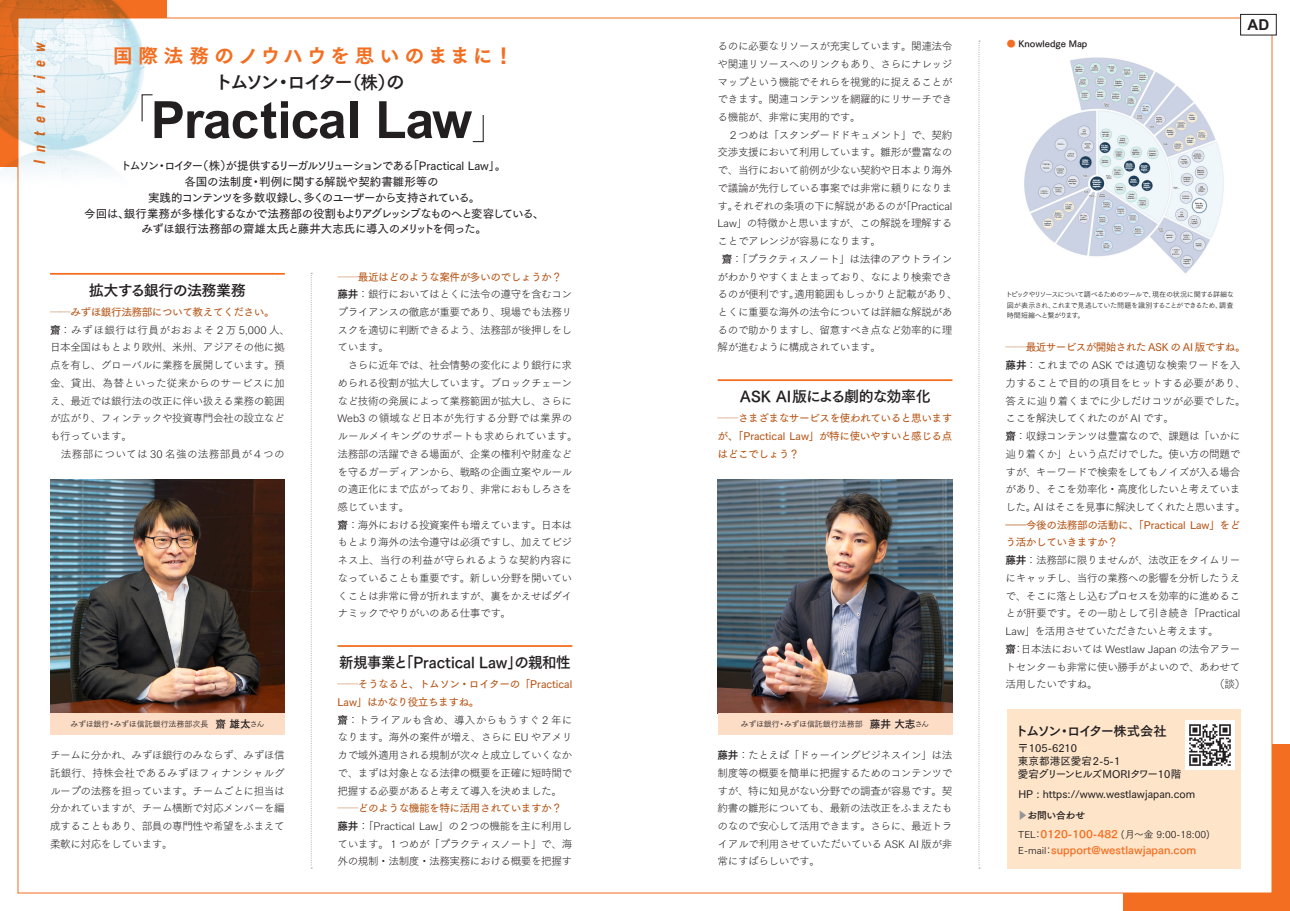
<style>
.page{position:relative;width:1290px;height:911px;background:#fff}
.page>*{position:absolute;margin:0;border:0;box-sizing:border-box;transform-origin:0 0}
.t1{font:700 51.38px "Arial MT Pro";letter-spacing:-.02em;color:#231f20}
.t2{font:19.5px "Tsuku Go Pro E";letter-spacing:.27em;color:#f36e21}
.t3{font:18.62px "Tsuku Go Pro B";letter-spacing:-.16em;color:#231f20}
.t4{font:italic 700 16px "URWDIN Cond";color:#f36e21}
.t5{font:15px "Tsuku Go Pro B";letter-spacing:-.03em;color:#231f20}
.t6{font:15px "Tsuku Go Pro B";color:#231f20;scale:.96 1}
.t7{font:700 15px "Arial MT Pro";color:#231f20}
.t8{font:13.25px "Tsuku Go Pro B";letter-spacing:-.12em;color:#231f20}
.t9{font:11.5px/16px "Tsuku Go Pro D";letter-spacing:-.06em;color:#231f20;text-align:center}
.t10{font:10.62px/17.8px "Tsuku Go Pro L";letter-spacing:-.04em;color:#231f20}
.t11{font:10.62px/17.8px "Tsuku Go Pro D";letter-spacing:-.04em;color:#b45212}
.t12{font:10.62px/13.2px "Tsuku Go Pro D";color:#231f20}
.t13{font:10.62px "Tsuku Go Pro B";color:#f36e21}
.t14{font:10.62px "Tsuku Go Pro D";letter-spacing:-.06em;color:#b45212}
.t15{font:9.75px "Tsuku Go Pro R";color:#231f20}
.t16{font:9.75px "Tsuku Go Pro B";letter-spacing:-.01em;color:#231f20}
.t17{font:8.88px "Tsuku Go Pro B";color:#231f20}
.t18{font:8px "Tsuku Go Pro R";color:#231f20}
.t19{font:7.12px/10.6px "Tsuku Go Pro R";letter-spacing:-.055em;color:#231f20;text-align:justify}
.s1{font-size:17.75px}
.s2{font-family:"Tsuku Go Pro B"}
.s3{font-family:"Tsuku Go Pro L"}
.s4{font-family:"Tsuku Go Pro B";font-size:10.62px}
.s5{color:#f36e21}
.s6{color:#939598}
.s7{font-family:"Tsuku Go Pro B";font-size:10.62px;color:#f36e21}
.s8{font-family:"Tsuku Go Pro R";font-size:9.75px;color:#231f20}
</style>
<div class="page">
<div style="left:1123px;top:744px;width:167px;height:167px;background:#f36e21"></div>
<div style="left:18px;top:18px;width:1254px;height:875px;background:#fff"></div>
<svg style="left:978px;top:41px;width:2px;height:827px"></svg>
<img style="left:0;top:0;width:156px;height:224px">
<hr style="left:50px;top:273px;width:235px;height:2px;background:#f36e21">
<hr style="left:338px;top:645px;width:234px;height:2px;background:#f36e21">
<svg style="left:311px;top:273px;width:1px;height:595px"></svg>
<hr style="left:718px;top:379px;width:234px;height:2px;background:#f36e21">
<svg style="left:141px;top:94px;width:13px;height:28px"></svg>
<svg style="left:472px;top:115px;width:12px;height:28px"></svg>
<div style="left:1240px;top:14px;width:36px;height:21px;border:1px solid #231f20"></div>
<div style="left:1007px;top:709px;width:233px;height:159px;background:#fee5ca"></div>
<img style="left:1185px;top:720px;width:49px;height:49px">
<img style="left:50px;top:479px;width:235px;height:234px">
<div style="left:50px;top:713px;width:235px;height:21px;background:#fdddc6"></div>
<img style="left:718px;top:479px;width:234px;height:234px">
<div style="left:718px;top:713px;width:234px;height:21px;background:#fdddc6"></div>
<img style="left:1024px;top:58px;width:200px;height:216px">
<h3 class="t4" style="left:29px;top:164px;width:124px;rotate:-90deg">Interview</h3>
<p class="t10" style="left:718px;top:36px;width:236px">るのに必要なリソースが充実しています。関連法令</p>
<h2 class="t2" style="left:113px;top:38px;width:402px">国際法務のノウハウを思いのままに！</h2>
<h3 class="t3" style="left:214px;top:66px;width:192px">トムソン・ロイター<span class="s1">（株）</span>の</h3>
<h1 class="t1" style="left:151px;top:90px;width:323px">Practical Law</h1>
<p class="t10" style="left:718px;top:54px;width:236px">や関連リソースへのリンクもあり、さらにナレッジ</p>
<p class="t10" style="left:718px;top:72px;width:236px">マップという機能でそれらを視覚的に捉えることが</p>
<p class="t10" style="left:718px;top:89px;width:236px">できます。関連コンテンツを網羅的にリサーチでき</p>
<p class="t10" style="left:718px;top:107px;width:145px">る機能が、非常に実用的です。</p>
<p class="t10" style="left:718px;top:125px;width:236px">　２つめは「スタンダードドキュメント」で、契約</p>
<p class="t10" style="left:718px;top:142px;width:236px">交渉支援において利用しています。雛形が豊富なの</p>
<p class="t10" style="left:718px;top:160px;width:236px">で、当行において前例が少ない契約や日本より海外</p>
<p class="t10" style="left:718px;top:178px;width:236px">で議論が先行している事案では非常に頼りになりま</p>
<p class="t10" style="left:718px;top:196px;width:236px">す。それぞれの条項の下に解説があるのが「Practical</p>
<p class="t10" style="left:718px;top:213px;width:236px">Law」の特徴かと思いますが、この解説を理解する</p>
<p class="t10" style="left:718px;top:231px;width:165px">ことでアレンジが容易になります。</p>
<p class="t10" style="left:722px;top:249px;width:232px"><span class="s2">齋</span>：「プラクティスノート」は法律のアウトライン</p>
<p class="t10" style="left:718px;top:266px;width:236px">がわかりやすくまとまっており、なにより検索でき</p>
<p class="t10" style="left:718px;top:284px;width:241px">るのが便利です。適用範囲もしっかりと記載があり、</p>
<p class="t10" style="left:718px;top:302px;width:236px">とくに重要な海外の法令については詳細な解説があ</p>
<p class="t10" style="left:718px;top:320px;width:236px">るので助かりますし、留意すべき点など効率的に理</p>
<p class="t10" style="left:718px;top:337px;width:165px">解が進むように構成されています。</p>
<h3 class="t5" style="left:740px;top:383px;width:192px">ASK AI版による劇的な効率化</h3>
<p class="t11" style="left:718px;top:408px;width:236px;text-align:justify"><span class="s3">──</span>さまざまなサービスを使われていると思いますが、「Practical Law」が特に使いやすいと感じる点はどこでしょう？</p>
<p class="t9" style="left:84px;top:156px;width:462px">トムソン・ロイター（株）が提供するリーガルソリューションである「Practical Law」。<br>各国の法制度・判例に関する解説や契約書雛形等の<br>実践的コンテンツを多数収録し、多くのユーザーから支持されている。<br>今回は、銀行業務が多様化するなかで法務部の役割もよりアグレッシブなものへと変容している、みずほ銀行法務部の齋雄太氏と藤井大志氏に導入のメリットを伺った。</p>
<p class="t11" style="left:338px;top:266px;width:226px"><span class="s3">──</span>最近はどのような案件が多いのでしょうか？</p>
<p class="t10" style="left:338px;top:284px;width:242px"><span class="s2">藤井</span>：銀行においてはとくに法令の遵守を含むコンプライアンスの徹底が重要であり、現場でも法務リスクを適切に判断できるよう、法務部が後押しをしています。<br>　さらに近年では、社会情勢の変化により銀行に求められる役割が拡大しています。ブロックチェーンなど技術の発展によって業務範囲が拡大し、さらに<br>Web3 の領域など日本が先行する分野では業界のルールメイキングのサポートも求められています。法務部の活躍できる場面が、企業の権利や財産などを守るガーディアンから、戦略の企画立案やルールの適正化にまで広がっており、非常におもしろさを感じています。<br><span class="s2">齋</span>：海外における投資案件も増えています。日本はもとより海外の法令遵守は必須ですし、加えてビジネス上、当行の利益が守られるような契約内容になっていることも重要です。新しい分野を開いていくことは非常に骨が折れますが、裏をかえせばダイナミックでやりがいのある仕事です。</p>
<h3 class="t6" style="left:339px;top:649px;width:243px">新規事業と「Practical Law」の親和性</h3>
<p class="t11" style="left:338px;top:674px;width:236px"><span class="s3">──</span>そうなると、トムソン・ロイターの「Practical<br>Law」はかなり役立ちますね。</p>
<p class="t10" style="left:338px;top:709px;width:236px;text-align:justify"><span class="s2">齋</span>：トライアルも含め、導入からもうすぐ 2 年になります。海外の案件が増え、さらに EU やアメリカで域外適用される規制が次々と成立していくなかで、まずは対象となる法律の概要を正確に短時間で把握する必要があると考えて導入を決めました。</p>
<p class="t11" style="left:338px;top:798px;width:226px"><span class="s3">──</span>どのような機能を特に活用されていますか？</p>
<p class="t10" style="left:338px;top:816px;width:236px;text-align:justify"><span class="s2">藤井</span>：「Practical Law」の２つの機能を主に利用しています。１つめが「プラクティスノート」で、海外の規制・法制度・法務実務における概要を把握す</p>
<h3 class="t5" style="left:89px;top:277px;width:159px">拡大する銀行の法務業務</h3>
<p class="t11" style="left:50px;top:302px;width:226px"><span class="s3">──</span>みずほ銀行法務部について教えてください。</p>
<p class="t10" style="left:50px;top:320px;width:242px"><span class="s2">齋</span>：みずほ銀行は行員がおおよそ２万 5,000 人、日本全国はもとより欧州、米州、アジアその他に拠点を有し、グローバルに業務を展開しています。預金、貸出、為替といった従来からのサービスに加え、最近では銀行法の改正に伴い扱える業務の範囲が広がり、フィンテックや投資専門会社の設立なども行っています。<br>　法務部については 30 名強の法務部員が４つの</p>
<p class="t18" style="left:71px;top:717px;width:195px">みずほ銀行・みずほ信託銀行法務部次長 <span class="s4">齋 雄太</span>さん</p>
<p class="t18" style="left:741px;top:717px;width:190px">みずほ銀行・みずほ信託銀行法務部 <span class="s4">藤井 大志</span>さん</p>
<p class="t10" style="left:50px;top:745px;width:236px;text-align:justify">チームに分かれ、みずほ銀行のみならず、みずほ信託銀行、持株会社であるみずほフィナンシャルグループの法務を担っています。チームごとに担当は分かれていますが、チーム横断で対応メンバーを編成することもあり、部員の専門性や希望をふまえて柔軟に対応をしています。</p>
<p class="t10" style="left:718px;top:745px;width:236px;text-align:justify"><span class="s2">藤井</span>：たとえば「ドゥーイングビジネスイン」は法制度等の概要を簡単に把握するためのコンテンツですが、特に知見がない分野での調査が容易です。契約書の雛形についても、最新の法改正をふまえたものなので安心して活用できます。さらに、最近トライアルで利用させていただいている ASK AI 版が非常にすばらしいです。</p>
<p class="t17" style="left:1007px;top:36px;width:82px"><span class="s5">●</span> Knowledge Map</p>
<h3 class="t7" style="left:1247px;top:16px;width:23px">AD</h3>
<p class="t19" style="left:1005px;top:288px;width:230px">トピックやリソースについて調べるためのツールで、現在の状況に関する詳細な図が表示され、これまで見逃していた問題を識別することができるため、調査時間短縮へと繋がります。</p>
<p class="t14" style="left:1005px;top:338px;width:242px"><span class="s3">──</span>最近サービスが開始された ASK の AI 版ですね。</p>
<p class="t10" style="left:1005px;top:355px;width:242px"><span class="s2">藤井</span>：これまでの ASK では適切な検索ワードを入力することで目的の項目をヒットする必要があり、答えに辿り着くまでに少しだけコツが必要でした。ここを解決してくれたのが AI です。<br><span class="s2">齋</span>：収録コンテンツは豊富なので、課題は「いかに辿り着くか」という点だけでした。使い方の問題ですが、キーワードで検索をしてもノイズが入る場合があり、そこを効率化・高度化したいと考えていました。AI はそこを見事に解決してくれたと思います。</p>
<p class="t11" style="left:1005px;top:514px;width:236px">――今後の法務部の活動に、「Practical Law」をどう活かしていきますか？</p>
<p class="t10" style="left:1005px;top:550px;width:241px"><span class="s2">藤井</span>：法務部に限りませんが、法改正をタイムリーにキャッチし、当行の業務への影響を分析したうえで、そこに落とし込むプロセスを効率的に進めることが肝要です。その一助として引き続き「Practical<br>Law」を活用させていただきたいと考えます。<br><span class="s2">齋</span>：日本法においては Westlaw Japan の法令アラートセンターも非常に使い勝手がよいので、あわせて活用したいですね。　　　　　　　　　　　　（談）</p>
<p class="t8" style="left:1015px;top:719px;width:153px">トムソン・ロイター株式会社</p>
<p class="t12" style="left:1018px;top:740px;width:165px">〒105-6210<br>東京都港区愛宕2-5-1<br>愛宕グリーンヒルズMORIタワー10階</p>
<p class="t12" style="left:1018px;top:786px;width:178px">HP : https://www.westlawjapan.com</p>
<p class="t16" style="left:1018px;top:806px;width:69px"><span class="s6">▶︎</span>お問い合わせ</p>
<p class="t15" style="left:1018px;top:826px;width:193px">TEL：<span class="s7">0120-100-482</span> (月〜金 9:00-18:00)</p>
<p class="t13" style="left:1018px;top:840px;width:179px"><span class="s8">E-mail：</span>support@westlawjapan.com</p>
</div>
